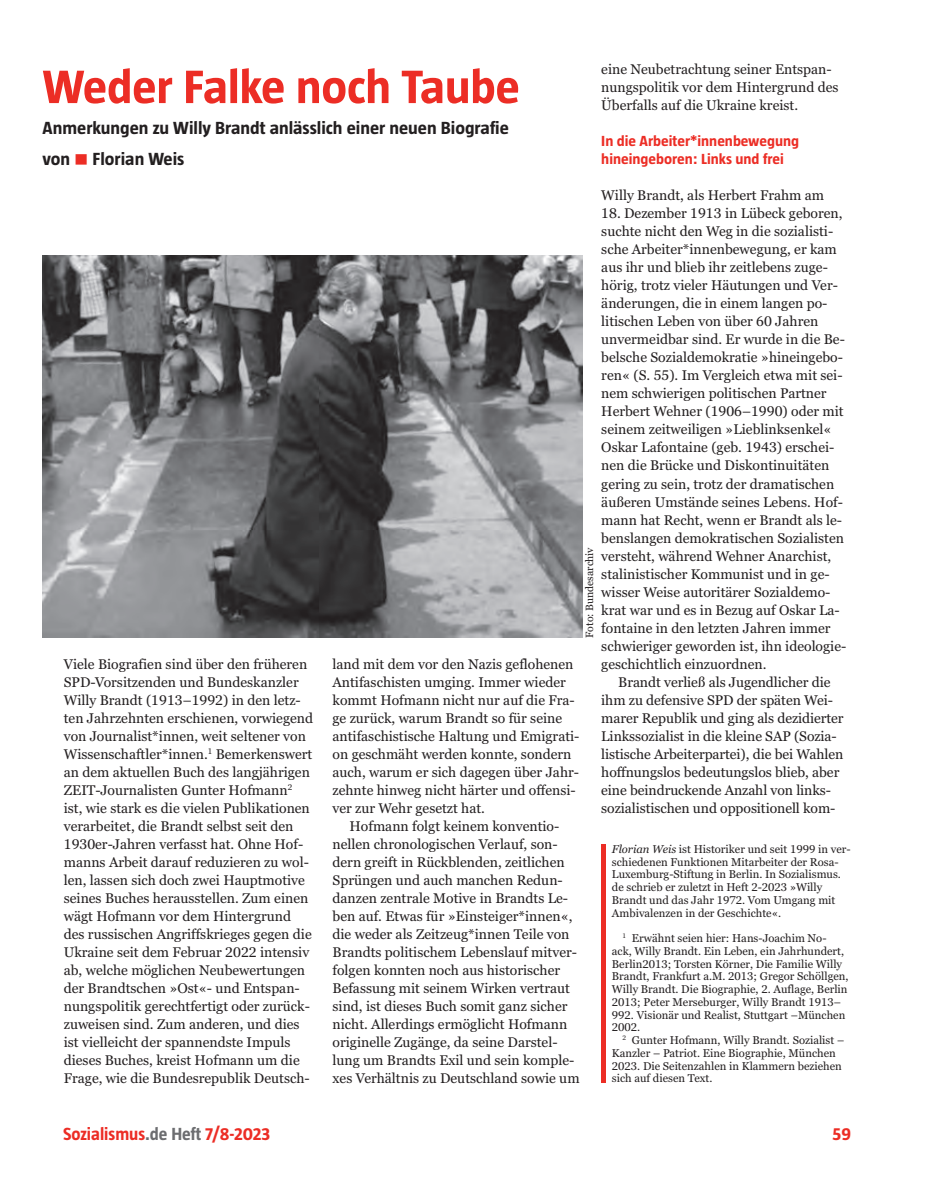
<style>
.page{position:relative;width:936px;height:1191px;background:#fff}
.page>*{position:absolute;margin:0;border:0;box-sizing:border-box;transform-origin:0 0}
.t1{font:700 48px "Taz 3";letter-spacing:-.005em;color:#ec2d25;scale:1.06 1}
.t2{font:700 18px/30.8px "Taz 3";color:#231f20;scale:1.06 1}
.t3{font:700 18px "Taz 3";color:#ec2d25}
.t4{font:700 15px/18px "Taz 3";color:#ec2d25;scale:1.06 1}
.t5{font:13.95px/18px "Georgia Pro";color:#231f20}
.t6{font:11.25px/12.8px "Georgia Pro";color:#231f20}
.t7{font:10.5px "Georgia Pro";color:#231f20}
.s1{color:#ec2d25}
.s2{font-style:italic}
.s3{color:#6c6d70}
</style>
<div class="page">
<img style="left:43px;top:256px;width:539px;height:382px">
<hr style="left:601px;top:844px;width:4px;height:239px;background:#ec2d25">
<p class="t5" style="left:601px;top:61px;width:239px">eine Neubetrachtung seiner Entspan&shy;nungspolitik vor dem Hintergrund des<br>Überfalls auf die Ukraine kreist.</p>
<p class="t4" style="left:601px;top:132px;width:188px">In die Arbeiter*innenbewegung hineingeboren: Links und frei</p>
<p class="t5" style="left:601px;top:187px;width:224px">Willy Brandt, als Herbert Frahm am</p>
<p class="t5" style="left:601px;top:205px;width:246px">18. Dezember 1913 in Lübeck geboren, suchte nicht den Weg in die sozialisti&shy;sche Arbeiter*innenbewegung, er kam aus ihr und blieb ihr zeitlebens zuge&shy;hörig, trotz vieler Häutungen und Ver&shy;änderungen, die in einem langen po&shy;litischen Leben von über 60 Jahren unvermeidbar sind. Er wurde in die Be&shy;belsche Sozialdemokratie »hineingebo&shy;ren« (S. 55). Im Vergleich etwa mit sei&shy;nem schwierigen politischen Partner Herbert Wehner (1906–1990) oder mit seinem zeitweiligen »Lieblinksenkel« Oskar Lafontaine (geb. 1943) erschei&shy;nen die Brücke und Diskontinuitäten gering zu sein, trotz der dramatischen äußeren Umstände seines Lebens. Hof&shy;mann hat Recht, wenn er Brandt als le&shy;benslangen demokratischen Sozialisten versteht, während Wehner Anarchist, stalinistischer Kommunist und in ge&shy;wisser Weise autoritärer Sozialdemo&shy;krat war und es in Bezug auf Oskar La&shy;fontaine in den letzten Jahren immer schwieriger geworden ist, ihn ideologie&shy;geschichtlich einzuordnen.</p>
<p class="t5" style="left:601px;top:673px;width:244px;text-indent:17px">Brandt verließ als Jugendlicher die ihm zu defensive SPD der späten Wei&shy;marer Republik und ging als dezidierter Linkssozialist in die kleine SAP (Sozia&shy;listische Arbeiterpartei), die bei Wahlen hoffnungslos bedeutungslos blieb, aber eine beindruckende Anzahl von links&shy;sozialistischen und oppositionell kom-</p>
<h1 class="t1" style="left:43px;top:60px;width:452px">Weder Falke noch Taube</h1>
<p class="t2" style="left:43px;top:112px;width:441px">Anmerkungen zu Willy Brandt anlässlich einer neuen Biografie von <span class="s1">■</span> Florian Weis</p>
<p class="t7" style="left:583px;top:638px;width:92px;rotate:-90deg">Foto: Bundesarchiv</p>
<p class="t5" style="left:64px;top:655px;width:251px">Viele Biografien sind über den früheren SPD-Vorsitzenden und Bundeskanzler Willy Brandt (1913–1992) in den letz&shy;ten Jahrzehnten erschienen, vorwiegend von Journalist*innen, weit seltener von Wissenschaftler*innen.<sup>1</sup> Bemerkenswert an dem aktuellen Buch des langjährigen ZEIT-Journalisten Gunter Hofmann<sup>2 </sup>ist, wie stark es die vielen Publikationen verarbeitet, die Brandt selbst seit den 1930er-Jahren verfasst hat. Ohne Hof&shy;manns Arbeit darauf reduzieren zu wol&shy;len, lassen sich doch zwei Hauptmotive seines Buches herausstellen. Zum einen wägt Hofmann vor dem Hintergrund des russischen Angriffskrieges gegen die Ukraine seit dem Februar 2022 intensiv ab, welche möglichen Neubewertungen der Brandtschen »Ost«- und Entspan&shy;nungspolitik gerechtfertigt oder zurück&shy;zuweisen sind. Zum anderen, und dies ist vielleicht der spannendste Impuls dieses Buches, kreist Hofmann um die Frage, wie die Bundesrepublik Deutsch-</p>
<p class="t5" style="left:332px;top:655px;width:248px">land mit dem vor den Nazis geflohenen Antifaschisten umging. Immer wieder kommt Hofmann nicht nur auf die Fra&shy;ge zurück, warum Brandt so für seine antifaschistische Haltung und Emigrati&shy;on geschmäht werden konnte, sondern auch, warum er sich dagegen über Jahr&shy;zehnte hinweg nicht härter und offensi&shy;ver zur Wehr gesetzt hat.</p>
<p class="t5" style="left:332px;top:817px;width:248px;text-indent:17px">Hofmann folgt keinem konventio&shy;nellen chronologischen Verlauf, son&shy;dern greift in Rückblenden, zeitlichen Sprüngen und auch manchen Redun&shy;danzen zentrale Motive in Brandts Le&shy;ben auf. Etwas für »Einsteiger*innen«, die weder als Zeitzeug*innen Teile von Brandts politischem Lebenslauf mitver&shy;folgen konnten noch aus historischer Befassung mit seinem Wirken vertraut sind, ist dieses Buch somit ganz sicher nicht. Allerdings ermöglicht Hofmann originelle Zugänge, da seine Darstel&shy;lung um Brandts Exil und sein komple&shy;xes Verhältnis zu Deutschland sowie um</p>
<p class="t6" style="left:612px;top:843px;width:240px"><span class="s2">Florian Weis</span> ist Historiker und seit 1999 in ver&shy;schiedenen Funktionen Mitarbeiter der Rosa-Luxemburg-Stiftung in Berlin. In Sozialismus. de schrieb er zuletzt in Heft 2-2023 »Willy Brandt und das Jahr 1972. Vom Umgang mit Ambivalenzen in der Geschichte«.</p>
<p class="t6" style="left:612px;top:932px;width:238px;text-indent:11px"><sup>1</sup> Erwähnt seien hier: Hans-Joachim No&shy;ack, Willy Brandt. Ein Leben, ein Jahrhundert, Berlin2013; Torsten Körner, Die Familie Willy Brandt, Frankfurt a.M. 2013; Gregor Schöllgen, Willy Brandt. Die Biographie, 2. Auflage, Berlin 2013; Peter Merseburger, Willy Brandt 1913– 992. Visionär und Realist, Stuttgart –München 2002.</p>
<p class="t6" style="left:612px;top:1034px;width:234px;text-indent:11px"><sup>2</sup> Gunter Hofmann, Willy Brandt. Sozialist – Kanzler – Patriot. Eine Biographie, München 2023. Die Seitenzahlen in Klammern beziehen sich auf diesen Text.</p>
<p class="t3" style="left:63px;top:1124px;width:209px">Sozialismus<span class="s3">.de Heft</span> 7/8-2023</p>
<p class="t3" style="left:832px;top:1124px;width:20px">59</p>
</div>
